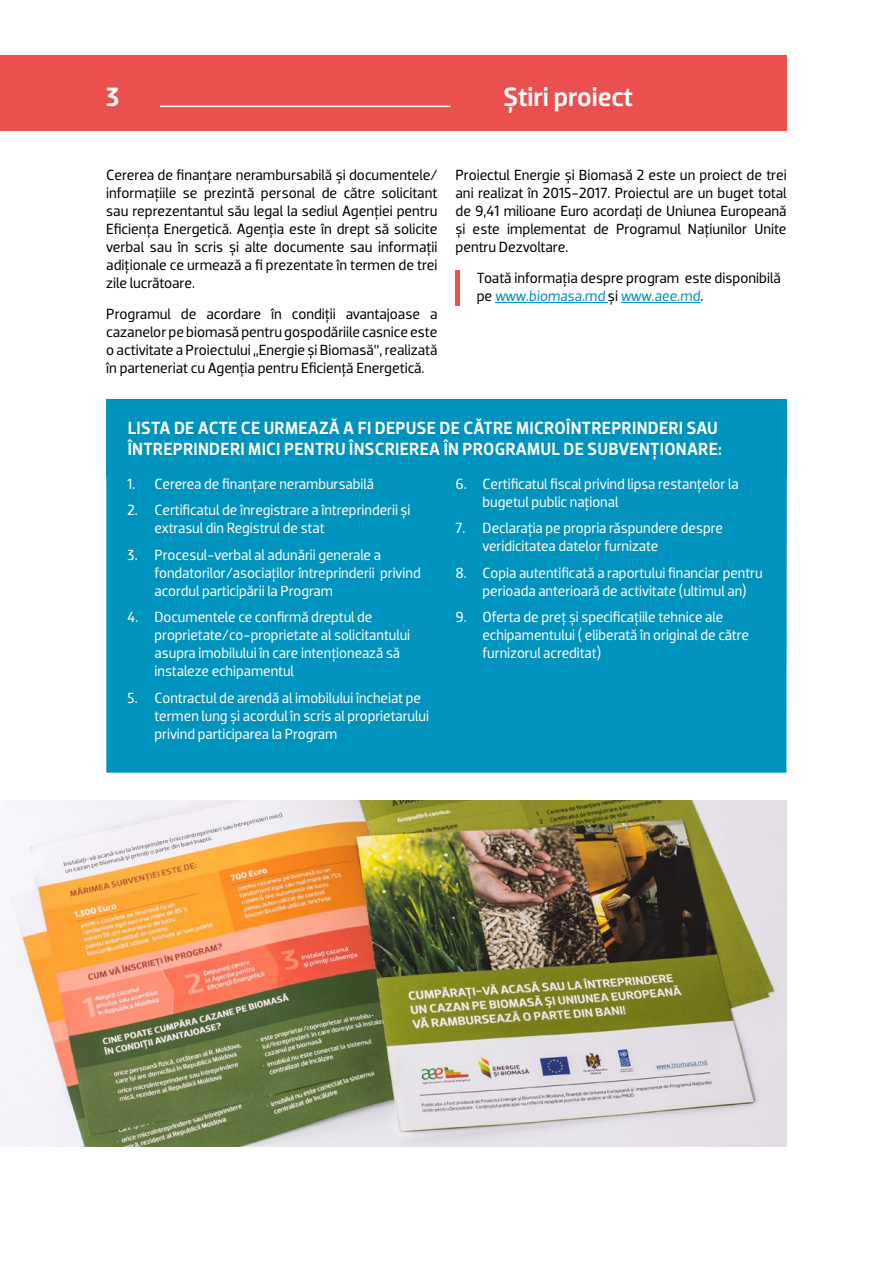
<style>
.page{position:relative;width:893px;height:1263px;background:#fff}
.page>*{position:absolute;margin:0;border:0;box-sizing:border-box;transform-origin:0 0}
.t1{font:500 27px "Dobra";color:#fff}
.t2{font:500 18px/21.6px "Dobra";letter-spacing:.015em;color:#fff}
.t3{font:15px/18px "Dobra";color:#fff}
.t4{font:15px/18px "Dobra";letter-spacing:-.005em;color:#000;text-align:justify}
.s1{font-style:italic;color:#0093be}
</style>
<div class="page">
<div style="left:0;top:55px;width:786px;height:75px;background:#e9504e"></div>
<hr style="left:160px;top:106px;width:291px;height:1px;background:#fff">
<hr style="left:495px;top:302px;width:113px;height:1px;background:#0093be">
<hr style="left:621px;top:302px;width:79px;height:1px;background:#0093be">
<div style="left:455px;top:270px;width:5px;height:35px;background:#e9504e"></div>
<div style="left:106px;top:456px;width:681px;height:317px;background:#0093be"></div>
<img style="left:0;top:800px;width:787px;height:346px">
<div style="left:106px;top:399px;width:680px;height:77px;background:#0093be"></div>
<h1 class="t1" style="left:106px;top:81px;width:15px">3</h1>
<h1 class="t1" style="left:503px;top:81px;width:131px">Știri proiect</h1>
<p class="t4" style="left:106px;top:166px;width:333px">Cererea de finanțare nerambursabilă și documentele/ informațiile se prezintă personal de către solicitant sau reprezentantul său legal la sediul Agenției pentru Eficiența Energetică. Agenția este în drept să solicite verbal sau în scris și alte documente sau informații adiționale ce urmează a fi prezentate în termen de trei zile lucrătoare.</p>
<p class="t4" style="left:106px;top:305px;width:333px">Programul de acordare în condiţii avantajoase a cazanelor pe biomasă pentru gospodăriile casnice este o activitate a Proiectului „Energie și Biomasă”, realizată în parteneriat cu Agenţia pentru Eficienţă Energetică.</p>
<p class="t4" style="left:455px;top:166px;width:333px">Proiectul Energie și Biomasă 2 este un proiect de trei ani realizat în 2015-2017. Proiectul are un buget total de 9,41 milioane Euro acordaţi de Uniunea Europeană și este implementat de Programul Naţiunilor Unite pentru Dezvoltare.</p>
<p class="t4" style="left:477px;top:269px;width:306px">Toată informaţia despre program este disponibilă pe <span class="s1">www.biomasa.md</span> și <span class="s1">www.aee.md</span>.</p>
<p class="t2" style="left:128px;top:417px;width:596px">LISTA DE ACTE CE URMEAZĂ A FI DEPUSE DE CĂTRE MICROÎNTREPRINDERI SAU<br>ÎNTREPRINDERI MICI PENTRU ÎNSCRIEREA ÎN PROGRAMUL DE SUBVENŢIONARE:</p>
<p class="t3" style="left:128px;top:475px;width:248px">1. Cererea de finanțare nerambursabilă</p>
<p class="t3" style="left:155px;top:501px;width:257px;text-indent:-27px">2. Certificatul de înregistrare a întreprinderii și extrasul din Registrul de stat</p>
<p class="t3" style="left:155px;top:546px;width:268px;text-indent:-27px">3. Procesul-verbal al adunării generale a fondatorilor/asociaților întreprinderii privind acordul participării la Program</p>
<p class="t3" style="left:155px;top:608px;width:257px;text-indent:-27px">4. Documentele ce confirmă dreptul de proprietate/co-proprietate al solicitantului asupra imobilului în care intenționează să instaleze echipamentul</p>
<p class="t3" style="left:155px;top:689px;width:276px;text-indent:-27px">5. Contractul de arendă al imobilului încheiat pe termen lung și acordul în scris al proprietarului privind participarea la Program</p>
<p class="t3" style="left:483px;top:475px;width:258px;text-indent:-27px">6. Certificatul fiscal privind lipsa restanțelor la bugetul public naţional</p>
<p class="t3" style="left:483px;top:519px;width:242px;text-indent:-27px">7. Declarația pe propria răspundere despre veridicitatea datelor furnizate</p>
<p class="t3" style="left:483px;top:564px;width:282px;text-indent:-27px">8. Copia autentificată a raportului financiar pentru perioada anterioară de activitate (ultimul an)</p>
<p class="t3" style="left:483px;top:608px;width:268px;text-indent:-27px">9. Oferta de preț și specificațiile tehnice ale echipamentului ( eliberată în original de către furnizorul acreditat)</p>
</div>
